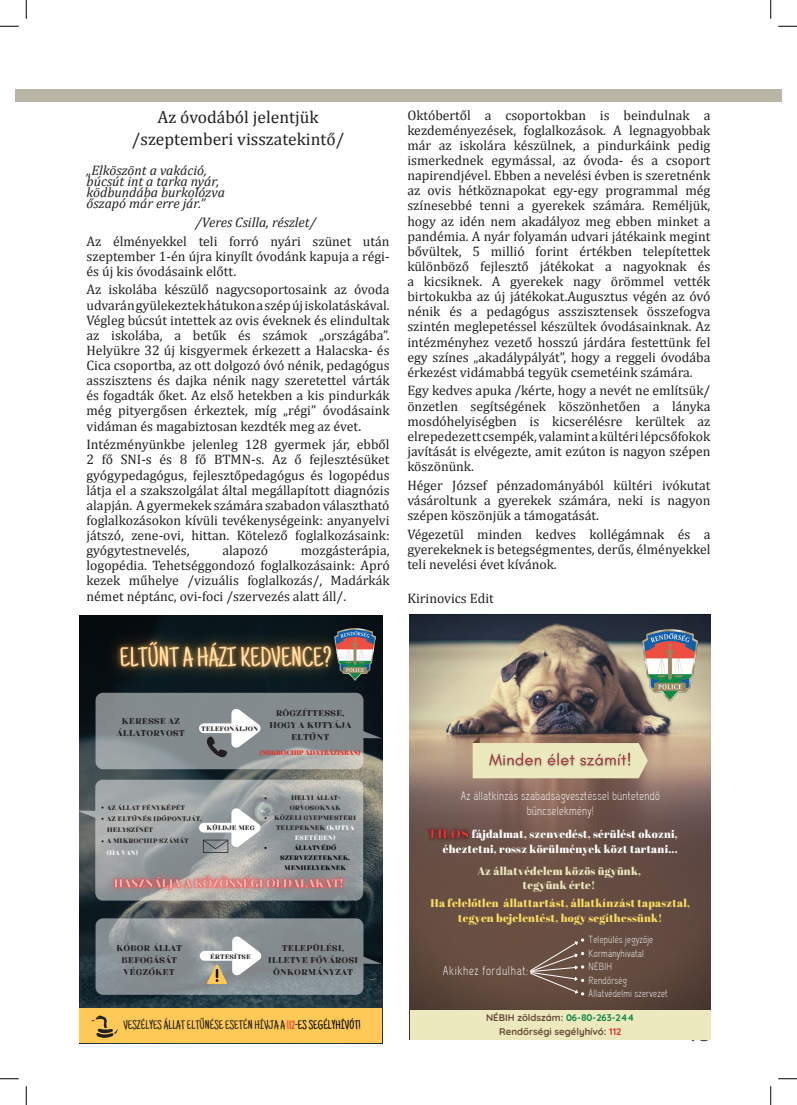
<style>
.page{position:relative;width:797px;height:1105px;background:#fff}
.page>*{position:absolute;margin:0;border:0;box-sizing:border-box;transform-origin:0 0}
.t1{font:17.5px/22.8px "Cambria";color:#231f20;text-align:center}
.t2{font:13.75px/15.1px "Cambria";color:#231f20;text-align:justify}
.t3{font:italic 13.75px/11px "Cambria";color:#231f20}
.t4{font:12.75px "Just Another Hand";color:#231f20}
.t5{font:12.62px "Capsuula";letter-spacing:.05em;color:#fff}
.t6{font:12.12px/15.8px "Capsuula";letter-spacing:.02em;color:#fff;text-align:center}
.t7{font:11.12px/14.4px "Abril Fatface";letter-spacing:.02em;color:#fbdc61;text-align:center}
.t8{font:11.12px/14.4px "Abril Fatface";letter-spacing:.02em;color:#fff;text-align:right}
.t9{font:11.12px/14.4px "Abril Fatface";letter-spacing:.02em;color:#ece9be;text-align:center}
.t10{font:10.25px/13.5px "Capsuula";letter-spacing:.02em;color:#fff}
.t11{font:700 9.62px/13.5px "Quicksand";color:#674838;text-align:center}
.t12{font:8.62px/12px "Purple Purse";color:#231f20;text-align:center}
.t13{font:6.62px/9.9px "Purple Purse";color:#231f20}
.t14{font:6.62px/9.9px "Purple Purse";color:#000001;text-align:center}
.t15{font:900 6.62px "Playfair Display";color:#e1322c}
.t16{font:6.62px "Purple Purse";color:#fff}
.s1{color:#fff}
.s2{color:#0f8542}
.s3{color:#e1322c}
.s4{color:#ee3533}
.s5{color:#000001}
</style>
<div class="page">
<div style="left:16px;top:89px;width:754px;height:13px;background:#b9b6a7"></div>
<svg style="left:691px;top:1028px;width:20px;height:14px"></svg>
<div style="left:770px;top:89px;width:11px;height:13px;background:#b9b6a7"></div>
<svg style="left:79px;top:615px;width:303px;height:393px;background:#323e41"></svg>
<div style="left:79px;top:1008px;width:303px;height:35px;background:#fec956"></div>
<svg style="left:95px;top:693px;width:287px;height:76px;background:#8a9092"></svg>
<svg style="left:95px;top:918px;width:287px;height:77px;background:#878e91"></svg>
<svg style="left:91px;top:1015px;width:26px;height:23px"></svg>
<svg style="left:79px;top:780px;width:284px;height:120px;background:#9ba0a1"></svg>
<img style="left:89px;top:615px;width:273px;height:90px">
<img style="left:100px;top:861px;width:256px;height:42px">
<img style="left:335px;top:629px;width:40px;height:52px">
<svg style="left:410px;top:614px;width:300px;height:396px;background:#756156"></svg>
<div style="left:410px;top:1010px;width:300px;height:29px;background:#ece9be"></div>
<svg style="left:472px;top:736px;width:176px;height:42px;background:#c7b595"></svg>
<svg style="left:529px;top:938px;width:55px;height:58px;background:#765f53"></svg>
<img style="left:485px;top:746px;width:150px;height:28px">
<img style="left:642px;top:630px;width:55px;height:71px">
<img style="left:422px;top:819px;width:52px;height:29px">
<svg style="left:0;top:25px;width:19px;height:2px"></svg>
<svg style="left:778px;top:25px;width:19px;height:2px"></svg>
<svg style="left:0;top:1078px;width:19px;height:1px"></svg>
<svg style="left:778px;top:1078px;width:19px;height:1px"></svg>
<svg style="left:25px;top:0;width:2px;height:19px"></svg>
<svg style="left:25px;top:1086px;width:2px;height:19px"></svg>
<svg style="left:770px;top:0;width:1px;height:19px"></svg>
<svg style="left:770px;top:1086px;width:1px;height:19px"></svg>
<p class="t1" style="left:132px;top:105px;width:214px">Az óvodából jelentjük /szeptemberi visszatekintő/</p>
<p class="t3" style="left:86px;top:164px;width:140px">„Elköszönt a vakáció, búcsút int a tarka nyár, ködbundába burkolózva őszapó már erre jár.”</p>
<p class="t3" style="left:195px;top:216px;width:122px">/Veres Csilla, részlet/</p>
<p class="t2" style="left:86px;top:233px;width:304px">Az élményekkel teli forró nyári szünet után szeptember 1-én újra kinyílt óvodánk kapuja a régi&shy;és új kis óvodásaink előtt.</p>
<p class="t2" style="left:86px;top:282px;width:304px">Az iskolába készülő nagycsoportosaink az óvoda udvarán gyülekeztek hátukon a szép új iskolatáskával.<br>Végleg búcsút intettek az ovis éveknek és elindultak az iskolába, a betűk és számok „országába”.<br>Helyükre 32 új kisgyermek érkezett a Halacska- és Cica csoportba, az ott dolgozó óvó nénik, pedagógus asszisztens és dajka nénik nagy szeretettel várták és fogadták őket. Az első hetekben a kis pindurkák még pityergősen érkeztek, míg „régi” óvodásaink vidáman és magabiztosan kezdték meg az évet.</p>
<p class="t2" style="left:86px;top:437px;width:304px">Intézményünkbe jelenleg 128 gyermek jár, ebből 2 fő SNI-s és 8 fő BTMN-s. Az ő fejlesztésüket gyógypedagógus, fejlesztőpedagógus és logopédus látja el a szakszolgálat által megállapított diagnózis alapján. A gyermekek számára szabadon választható foglalkozásokon kívüli tevékenységeink: anyanyelvi játszó, zene-ovi, hittan. Kötelező foglalkozásaink: gyógytestnevelés,</p>
<p class="t2" style="left:86px;top:543px;width:304px;text-indent:214px">mozgásterápia, logopédia. Tehetséggondozó foglalkozásaink: Apró kezek műhelye /vizuális foglalkozás/, Madárkák német néptánc, ovi-foci /szervezés alatt áll/.</p>
<p class="t2" style="left:222px;top:543px;width:47px">alapozó</p>
<p class="t2" style="left:407px;top:107px;width:304px">Októbertől a csoportokban is beindulnak a kezdeményezések, foglalkozások. A legnagyobbak már az iskolára készülnek, a pindurkáink pedig ismerkednek egymással, az óvoda- és a csoport napirendjével. Ebben a nevelési évben is szeretnénk az ovis hétköznapokat egy-egy programmal még színesebbé tenni a gyerekek számára. Reméljük, hogy az idén nem akadályoz meg ebben minket a pandémia. A nyár folyamán udvari játékaink megint bővültek, 5 millió forint értékben telepítettek különböző fejlesztő játékokat a nagyoknak és a kicsiknek. A gyerekek nagy örömmel vették birtokukba az új játékokat.Augusztus végén az óvó nénik és a pedagógus asszisztensek összefogva szintén meglepetéssel készültek óvodásainknak. Az intézményhez vezető hosszú járdára festettünk fel egy színes „akadálypályát”, hogy a reggeli óvodába érkezést vidámabbá tegyük csemetéink számára.</p>
<p class="t2" style="left:407px;top:383px;width:304px">Egy kedves apuka /kérte, hogy a nevét ne említsük/ önzetlen segítségének köszönhetően a lányka mosdóhelyiségben is kicserélésre kerültek az elrepedezett csempék, valamint a kültéri lépcsőfokok javítását is elvégezte, amit ezúton is nagyon szépen köszönünk.</p>
<p class="t2" style="left:407px;top:477px;width:304px">Héger József pénzadományából kültéri ivókutat vásároltunk a gyerekek számára, neki is nagyon szépen köszönjük a támogatását.</p>
<p class="t2" style="left:407px;top:526px;width:304px">Végezetül minden kedves kollégámnak és a gyerekeknek is betegségmentes, derűs, élményekkel teli nevelési évet kívánok.</p>
<p class="t2" style="left:407px;top:590px;width:88px">Kirinovics Edit</p>
<p class="t12" style="left:117px;top:716px;width:69px">KERESSE AZ<br>ÁLLATORVOST</p>
<p class="t12" style="left:269px;top:708px;width:84px">RÖGZÍTTESSE,<br>HOGY A KUTYÁJA<br>ELTŰNT</p>
<p class="t15" style="left:260px;top:747px;width:102px">(MIKROCHIP ADATBÁZISBAN)</p>
<p class="t13" style="left:201px;top:724px;width:59px">TELEFONÁLJON</p>
<p class="t13" style="left:107px;top:802px;width:97px;line-height:11.2px">AZ ÁLLAT FÉNYKÉPÉT<br>AZ ELTŰNÉS IDŐPONTJÁT,<br>HELYSZÍNÉT<br>A MIKROCHIP SZÁMÁT</p>
<p class="t16" style="left:107px;top:848px;width:33px">(HA VAN)</p>
<p class="t13" style="left:206px;top:823px;width:50px">KÜLDJE MEG</p>
<p class="t13" style="left:274px;top:793px;width:83px;text-align:center">HELYI ÁLLAT-<br>ORVOSOKNAK<br>KÖZELI GYEPMESTERI<br>TELEPEKNEK <span class="s1">(KUTYA<br>ESETÉBEN)</span></p>
<p class="t14" style="left:280px;top:843px;width:71px">ÁLLATVÉDŐ<br>SZERVEZETEKNEK,<br>MENHELYEKNEK</p>
<p class="t6" style="left:460px;top:789px;width:201px">Az állatkínzás szabadságvesztéssel büntetendő bűncselekmény!</p>
<p class="t8" style="left:443px;top:827px;width:236px">fájdalmat, szenvedést, sérülést okozni, éheztetni, rossz körülmények közt tartani...</p>
<p class="t9" style="left:477px;top:863px;width:165px">Az állatvédelem közös ügyünk, tegyünk érte!</p>
<p class="t7" style="left:430px;top:896px;width:261px">Ha felelőtlen állattartást, állatkínzást tapasztal, tegyen bejelentést, hogy segíthessünk!</p>
<p class="t12" style="left:116px;top:942px;width:68px">KÓBOR ÁLLAT<br>BEFOGÁSÁT<br>VÉGZŐKET</p>
<p class="t12" style="left:268px;top:942px;width:92px">TELEPÜLÉSI,<br>ILLETVE FŐVÁROSI<br>ÖNKORMÁNYZAT</p>
<p class="t10" style="left:588px;top:934px;width:81px">Település jegyzője<br>Kormányhivatal<br>NÉBIH<br>Rendőrség<br>Állatvédelmi szervezet</p>
<p class="t13" style="left:210px;top:952px;width:42px">ÉRTESÍTSE</p>
<p class="t5" style="left:443px;top:963px;width:87px">Akikhez fordulhat:</p>
<p class="t11" style="left:486px;top:1010px;width:150px">NÉBIH zöldszám: <span class="s2">06-80-263-244<br></span>Rendőrségi segélyhívó: <span class="s3">112</span></p>
<p class="t4" style="left:123px;top:1018px;width:239px">VESZÉLYESÁLLATELTŰNÉSEESETÉN HÍVJAA<span class="s4">112</span><span class="s5">-ESSEGÉLYHÍVÓT!</span></p>
</div>
